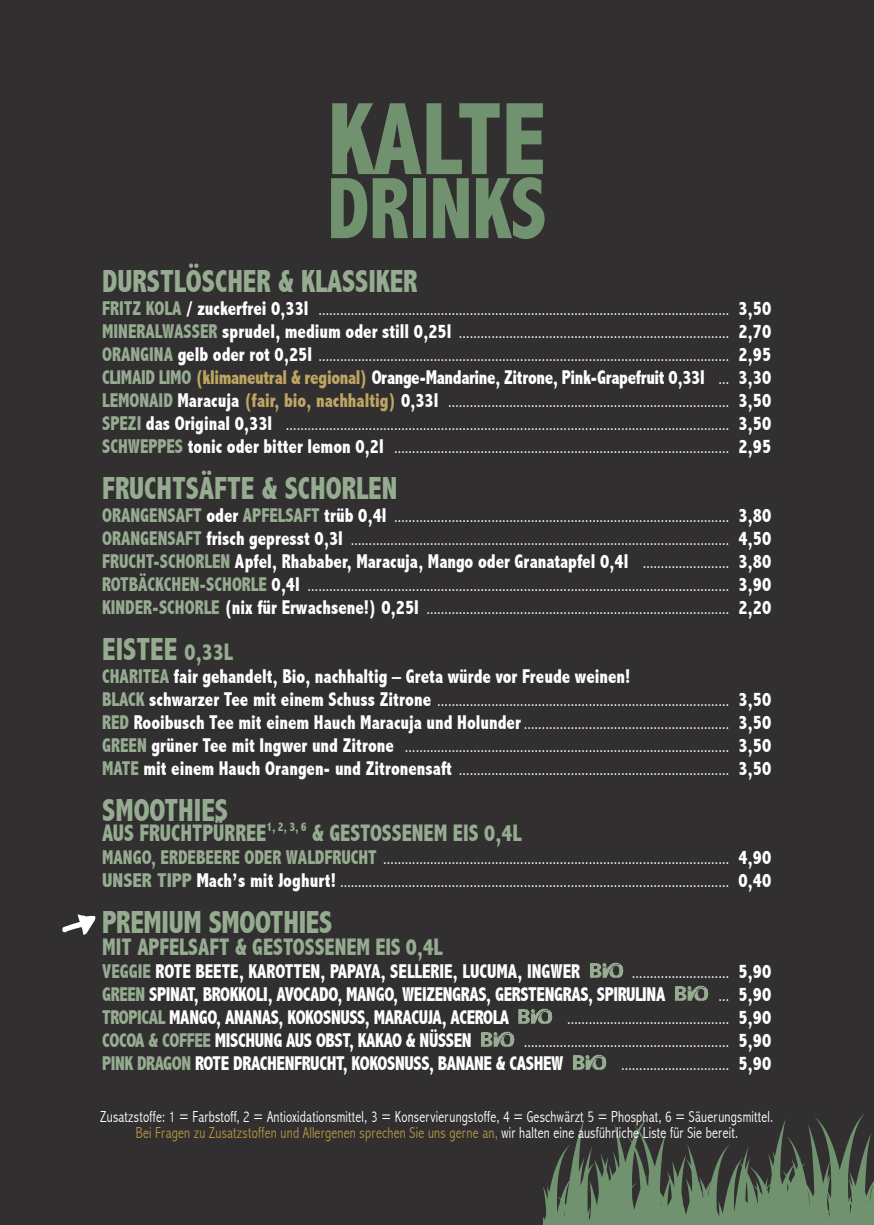
<style>
.page{position:relative;width:874px;height:1225px;background:#fff}
.page>*{position:absolute;margin:0;border:0;box-sizing:border-box;transform-origin:0 0}
.t1{font:800 condensed 104px "Abadi";color:#70926e;scale:.9 1}
.t2{font:800 condensed 88px "Abadi";color:#70926e;scale:.9 1}
.t3{font:800 condensed 32px "Abadi";color:#96ac91;scale:.9 1}
.t4{font:800 condensed 24px "Abadi";color:#96ac91;scale:.9 1}
.t5{font:800 condensed 20px/23px "Abadi";color:#fff;scale:.9 1}
.t6{font:800 condensed 20px "Abadi";letter-spacing:-.02em;color:#fff;scale:.9 1}
.t7{font:300 condensed 16px/16px "Abadi";letter-spacing:.015em;color:#fff;text-align:center;scale:.9 1}
.t8{font:800 condensed 12px/23px "Abadi";color:#fff;scale:.9 1}
.s1{font-size:20px;color:#96ac91}
.s2{font-size:20px}
.s3{color:#96ac91}
.s4{font-size:12px}
.s5{color:#bea562}
.s6{font-size:20px;color:#bea562}
.s7{font-size:24px}
.s8{color:#b39441}
</style>
<div class="page">
<div style="left:0;top:0;width:873px;height:1225px;background:#312f30"></div>
<svg style="left:543px;top:1113px;width:330px;height:112px"></svg>
<svg style="left:62px;top:914px;width:33px;height:21px"></svg>
<img style="left:590px;top:962px;width:33px;height:15px">
<img style="left:675px;top:985px;width:33px;height:15px">
<img style="left:518px;top:1008px;width:34px;height:15px">
<img style="left:481px;top:1031px;width:33px;height:15px">
<img style="left:573px;top:1054px;width:33px;height:15px">
<h1 class="t1" style="left:328px;top:79px;width:243px">KALTE</h1>
<h2 class="t2" style="left:327px;top:158px;width:245px">DRINKS</h2>
<h3 class="t3" style="left:102px;top:262px;width:352px">DURSTLÖSCHER &amp; KLASSIKER</h3>
<p class="t8" style="left:102px;top:299px;width:744px"><span class="s1">FRITZ KOLA</span> <span class="s2">/ zuckerfrei 0,33l</span> …………………………………………………………………………………………………… <span class="s2">3,50</span></p>
<h3 class="t5" style="left:102px;top:319px;width:744px"><span class="s3">MINERALWASSER</span> sprudel, medium oder still 0,25l <span class="s4">…………………………………………………………………</span> 2,70</h3>
<p class="t8" style="left:102px;top:345px;width:744px"><span class="s1">ORANGINA</span> <span class="s2">gelb oder rot 0,25l</span> …………………………………………………………………………………………………… <span class="s2">2,95</span></p>
<h3 class="t6" style="left:102px;top:365px;width:744px"><span class="s3">CLIMAID LIMO</span> <span class="s5">(klimaneutral &amp; regional)</span> Orange-Mandarine, Zitrone, Pink-Grapefruit 0,33l <span class="s4">…</span> 3,30</h3>
<p class="t8" style="left:102px;top:391px;width:744px;text-align:justify"><span class="s1">LEMONAID</span> <span class="s2">Maracuja</span> <span class="s6">(fair, bio, nachhaltig)</span> <span class="s2">0,33l</span> …………………………………………………………………… <span class="s2">3,50<br></span><span class="s1">SPEZI</span> <span class="s2">das Original 0,33l</span> …………………………………………………………………………………………………………… <span class="s2">3,50<br></span><span class="s1">SCHWEPPES</span> <span class="s2">tonic oder bitter lemon 0,2l</span> ………………………………………………………………………………… <span class="s2">2,95</span></p>
<h3 class="t3" style="left:102px;top:469px;width:329px">FRUCHTSÄFTE &amp; SCHORLEN</h3>
<p class="t8" style="left:102px;top:506px;width:744px"><span class="s1">ORANGENSAFT</span> <span class="s2">oder</span> <span class="s1">APFELSAFT</span> <span class="s2">trüb 0,4l</span> ………………………………………………………………………………… <span class="s2">3,80<br></span><span class="s1">ORANGENSAFT</span> <span class="s2">frisch gepresst 0,3l</span> …………………………………………………………………………………………… <span class="s2">4,50</span></p>
<h3 class="t5" style="left:102px;top:549px;width:744px"><span class="s3">FRUCHT-SCHORLEN</span> Apfel, Rhababer, Maracuja, Mango oder Granatapfel 0,4l <span class="s4">……………………</span> 3,80</h3>
<p class="t8" style="left:102px;top:575px;width:744px"><span class="s1">ROTBÄCKCHEN-SCHORLE</span> <span class="s2">0,4l</span> ……………………………………………………………………………………………………… <span class="s2">3,90</span></p>
<h3 class="t5" style="left:102px;top:595px;width:744px"><span class="s3">KINDER-SCHORLE</span> (nix für Erwachsene!) 0,25l <span class="s4">…………………………………………………………………………</span> 2,20</h3>
<h3 class="t3" style="left:102px;top:630px;width:147px">EISTEE <span class="s7">0,33L</span></h3>
<p class="t5" style="left:102px;top:664px;width:744px"><span class="s3">CHARITEA</span> fair gehandelt, Bio, nachhaltig – Greta würde vor Freude weinen!<br><span class="s3">BLACK</span> schwarzer Tee mit einem Schuss Zitrone <span class="s4">………………………………………………………………………</span> 3,50<br><span class="s3">RED</span> Rooibusch Tee mit einem Hauch Maracuja und Holunder <span class="s4">…………………………………………………</span> 3,50<br><span class="s3">GREEN</span> grüner Tee mit Ingwer und Zitrone <span class="s4">………………………………………………………………………………</span> 3,50<br><span class="s3">MATE</span> mit einem Hauch Orangen- und Zitronensaft <span class="s4">…………………………………………………………………</span> 3,50</p>
<h3 class="t3" style="left:102px;top:791px;width:141px">SMOOTHIES</h3>
<h3 class="t4" style="left:102px;top:819px;width:467px">AUS FRUCHTPÜRREE<sup>1,</sup> <sup>2,</sup> <sup>3,</sup> <sup>6</sup> &amp; GESTOSSENEM EIS 0,4L</h3>
<p class="t8" style="left:102px;top:848px;width:744px"><span class="s1">MANGO, ERDEBEERE ODER WALDFRUCHT</span> …………………………………………………………………………………… <span class="s2">4,90<br></span><span class="s1">UNSER TIPP</span> <span class="s2">Mach’s mit Joghurt!</span> ……………………………………………………………………………………………… <span class="s2">0,40</span></p>
<h3 class="t3" style="left:102px;top:903px;width:257px">PREMIUM SMOOTHIES</h3>
<h3 class="t4" style="left:102px;top:933px;width:379px">MIT APFELSAFT &amp; GESTOSSENEM EIS 0,4L</h3>
<h3 class="t5" style="left:102px;top:959px;width:532px"><span class="s3">VEGGIE</span> ROTE BEETE, KAROTTEN, PAPAYA, SELLERIE, LUCUMA, INGWER</h3>
<p class="t8" style="left:631px;top:962px;width:156px">……………………… <span class="s2">5,90</span></p>
<h3 class="t6" style="left:102px;top:982px;width:627px"><span class="s3">GREEN</span> SPINAT, BROKKOLI, AVOCADO, MANGO, WEIZENGRAS, GERSTENGRAS, SPIRULINA</h3>
<h3 class="t5" style="left:718px;top:982px;width:60px"><span class="s4">…</span> 5,90</h3>
<h3 class="t6" style="left:102px;top:1005px;width:453px"><span class="s3">TROPICAL</span> MANGO, ANANAS, KOKOSNUSS, MARACUJA, ACEROLA</h3>
<p class="t8" style="left:566px;top:1008px;width:228px">……………………………………… <span class="s2">5,90</span></p>
<h3 class="t6" style="left:102px;top:1028px;width:412px"><span class="s3">COCOA &amp; COFFEE</span> MISCHUNG AUS OBST, KAKAO &amp; NÜSSEN</h3>
<p class="t8" style="left:523px;top:1031px;width:276px">………………………………………………… <span class="s2">5,90</span></p>
<h3 class="t6" style="left:102px;top:1051px;width:514px"><span class="s3">PINK DRAGON</span> ROTE DRACHENFRUCHT, KOKOSNUSS, BANANE &amp; CASHEW</h3>
<p class="t8" style="left:620px;top:1054px;width:168px">………………………… <span class="s2">5,90</span></p>
<p class="t7" style="left:101px;top:1108px;width:748px">Zusatzstoffe: 1 = Farbstoff, 2 = Antioxidationsmittel, 3 = Konservierungstoffe, 4 = Geschwärzt 5 = Phosphat, 6 = Säuerungsmittel.<br><span class="s8">Bei Fragen zu Zusatzstoffen und Allergenen sprechen Sie uns gerne an,</span> wir halten eine ausführliche Liste für Sie bereit.</p>
</div>
